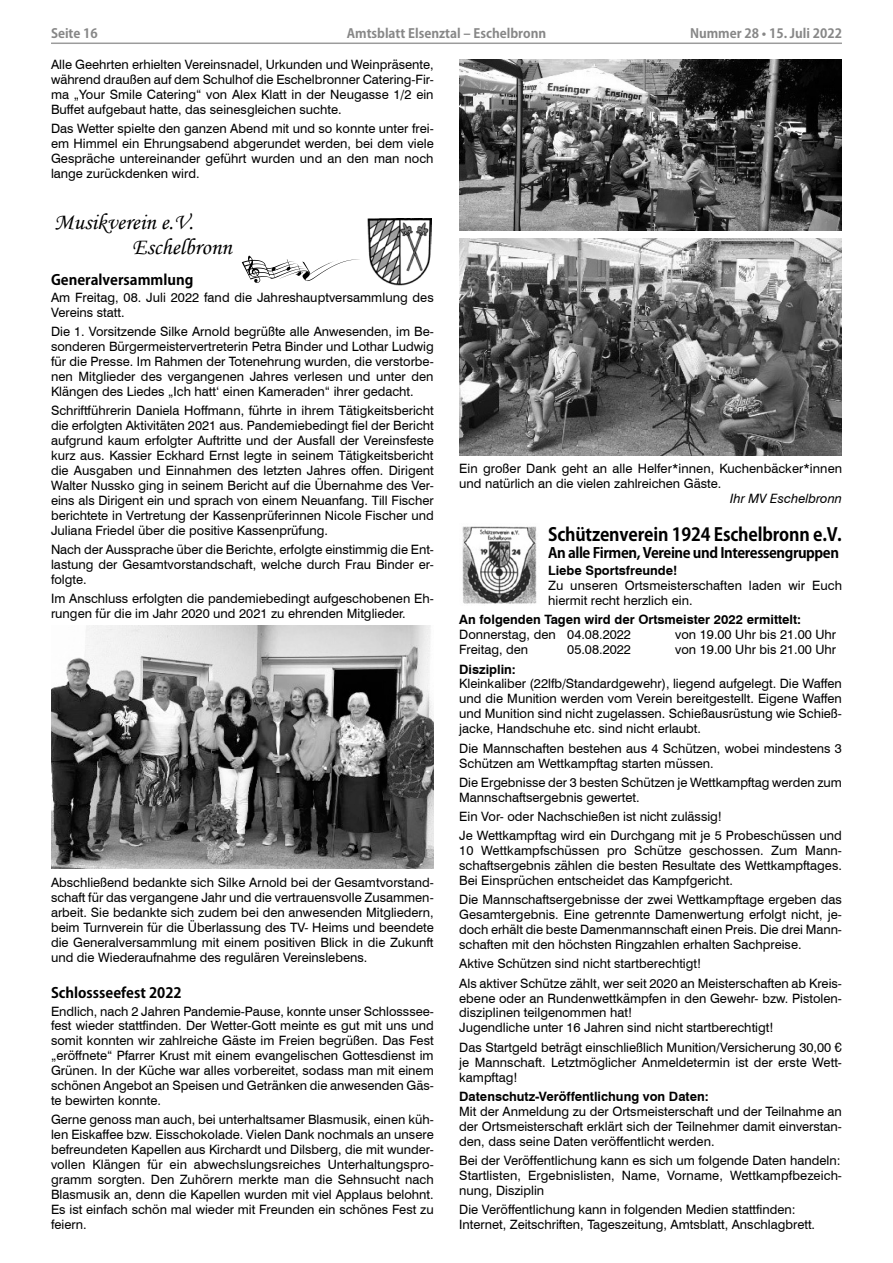
<style>
.page{position:relative;width:893px;height:1263px;background:#fff}
.page>*{position:absolute;margin:0;border:0;box-sizing:border-box;transform-origin:0 0}
.t1{font:22.95px/25.8px "Monotype Corsiva";color:#000}
.Fließtext_8_5{font:700 18px "Koz Go Pro";letter-spacing:-.01em;color:#000;scale:.95 1}
.Überschrift_3_Kozuka{font:700 14.25px "Koz Go Pro";letter-spacing:-.015em;color:#000}
.Fließtext_8_5-2{font:12.9px/15px "Swiss 721 BT";color:#000;text-align:justify}
.Fließtext_8_5-3{font:700 12.9px "Swiss 721 BT";color:#000}
.Fließtext_8_5-4{font:italic 12.9px "Swiss 721 BT";color:#000}
.t2{font:700 12.75px "Koz Go Pro";color:#878787}
.t3{font:9.9px "Tahoma";color:#000}
</style>
<div class="page">
<hr style="left:51px;top:43px;width:791px;height:1px;background:#9c9c9c">
<svg style="left:242px;top:256px;width:118px;height:27px"></svg>
<img style="left:368px;top:219px;width:64px;height:67px">
<img style="left:51px;top:626px;width:383px;height:242px">
<img style="left:459px;top:60px;width:383px;height:171px">
<img style="left:459px;top:238px;width:383px;height:217px">
<img style="left:462px;top:526px;width:75px;height:78px">
<p class="t2" style="left:51px;top:25px;width:48px">Seite 16</p>
<p class="t2" style="left:347px;top:25px;width:201px">Amtsblatt Elsenztal – Eschelbronn</p>
<p class="t2" style="left:690px;top:25px;width:153px">Nummer 28 • 15. Juli 2022</p>
<p class="Fließtext_8_5-2" style="left:51px;top:57px;width:384px">Alle Geehrten erhielten Vereinsnadel, Urkunden und Weinpräsente, während draußen auf dem Schulhof die Eschelbronner Catering-Fir&shy;ma „Your Smile Catering“ von Alex Klatt in der Neugasse 1/2 ein Buffet aufgebaut hatte, das seinesgleichen suchte.</p>
<p class="Fließtext_8_5-2" style="left:51px;top:121px;width:384px">Das Wetter spielte den ganzen Abend mit und so konnte unter frei&shy;em Himmel ein Ehrungsabend abgerundet werden, bei dem viele Gespräche untereinander geführt wurden und an den man noch lange zurückdenken wird.</p>
<p class="t3" style="left:0;top:156px;width:338px">----------------------------------------------------------------------------------------------</p>
<p class="t1" style="left:132px;top:209px;width:101px;text-indent:-78px">Musikverein e.V.<br>Eschelbronn</p>
<p class="Überschrift_3_Kozuka" style="left:51px;top:271px;width:144px">Generalversammlung</p>
<p class="Fließtext_8_5-2" style="left:51px;top:290px;width:384px">Am Freitag, 08. Juli 2022 fand die Jahreshauptversammlung des<br>Vereins statt.</p>
<p class="Fließtext_8_5-2" style="left:51px;top:324px;width:384px">Die 1. Vorsitzende Silke Arnold begrüßte alle Anwesenden, im Be&shy;sonderen Bürgermeistervertreterin Petra Binder und Lothar Ludwig für die Presse. Im Rahmen der Totenehrung wurden, die verstorbe&shy;nen Mitglieder des vergangenen Jahres verlesen und unter den Klängen des Liedes „Ich hatt‘ einen Kameraden“ ihrer gedacht.</p>
<p class="Fließtext_8_5-2" style="left:51px;top:403px;width:384px">Schriftführerin Daniela Hoffmann, führte in ihrem Tätigkeitsbericht die erfolgten Aktivitäten 2021 aus. Pandemiebedingt fiel der Bericht aufgrund kaum erfolgter Auftritte und der Ausfall der Vereinsfeste kurz aus. Kassier Eckhard Ernst legte in seinem Tätigkeitsbericht die Ausgaben und Einnahmen des letzten Jahres offen. Dirigent Walter Nussko ging in seinem Bericht auf die Übernahme des Ver&shy;eins als Dirigent ein und sprach von einem Neuanfang. Till Fischer berichtete in Vertretung der Kassenprüferinnen Nicole Fischer und Juliana Friedel über die positive Kassenprüfung.</p>
<p class="Fließtext_8_5-2" style="left:51px;top:541px;width:384px">Nach der Aussprache über die Berichte, erfolgte einstimmig die Ent&shy;lastung der Gesamtvorstandschaft, welche durch Frau Binder er&shy;folgte.</p>
<p class="Fließtext_8_5-2" style="left:51px;top:591px;width:384px">Im Anschluss erfolgten die pandemiebedingt aufgeschobenen Eh&shy;rungen für die im Jahr 2020 und 2021 zu ehrenden Mitglieder.</p>
<p class="Fließtext_8_5-2" style="left:51px;top:874px;width:384px">Abschließend bedankte sich Silke Arnold bei der Gesamtvorstand&shy;schaft für das vergangene Jahr und die vertrauensvolle Zusammen&shy;arbeit. Sie bedankte sich zudem bei den anwesenden Mitgliedern, beim Turnverein für die Überlassung des TV- Heims und beendete die Generalversammlung mit einem positiven Blick in die Zukunft und die Wiederaufnahme des regulären Vereinslebens.</p>
<p class="Überschrift_3_Kozuka" style="left:51px;top:984px;width:132px">Schlossseefest 2022</p>
<p class="Fließtext_8_5-2" style="left:51px;top:1003px;width:384px">Endlich, nach 2 Jahren Pandemie-Pause, konnte unser Schlosssee&shy;fest wieder stattfinden. Der Wetter-Gott meinte es gut mit uns und somit konnten wir zahlreiche Gäste im Freien begrüßen. Das Fest „eröffnete“ Pfarrer Krust mit einem evangelischen Gottesdienst im Grünen. In der Küche war alles vorbereitet, sodass man mit einem schönen Angebot an Speisen und Getränken die anwesenden Gäs&shy;te bewirten konnte.</p>
<p class="Fließtext_8_5-2" style="left:51px;top:1112px;width:384px">Gerne genoss man auch, bei unterhaltsamer Blasmusik, einen küh&shy;len Eiskaffee bzw. Eisschokolade. Vielen Dank nochmals an unsere befreundeten Kapellen aus Kirchardt und Dilsberg, die mit wunder&shy;vollen Klängen für ein abwechslungsreiches Unterhaltungspro&shy;gramm sorgten. Den Zuhörern merkte man die Sehnsucht nach Blasmusik an, denn die Kapellen wurden mit viel Applaus belohnt.<br>Es ist einfach schön mal wieder mit Freunden ein schönes Fest zu feiern.</p>
<p class="Fließtext_8_5-2" style="left:459px;top:461px;width:384px">Ein großer Dank geht an alle Helfer*innen, Kuchenbäcker*innen und natürlich an die vielen zahlreichen Gäste.</p>
<p class="Fließtext_8_5-4" style="left:730px;top:490px;width:113px">Ihr MV Eschelbronn</p>
<p class="Fließtext_8_5" style="left:548px;top:523px;width:311px">Schützenverein 1924 Eschelbronn e.V.</p>
<p class="Überschrift_3_Kozuka" style="left:548px;top:544px;width:292px">An alle Firmen, Vereine und Interessengruppen</p>
<p class="Fließtext_8_5-3" style="left:548px;top:562px;width:131px">Liebe Sportsfreunde!</p>
<p class="Fließtext_8_5-2" style="left:548px;top:578px;width:295px">Zu unseren Ortsmeisterschaften laden wir Euch hiermit recht herzlich ein.</p>
<p class="Fließtext_8_5-3" style="left:459px;top:611px;width:343px">An folgenden Tagen wird der Ortsmeister 2022 ermittelt:</p>
<p class="Fließtext_8_5-2" style="left:459px;top:627px;width:173px">Donnerstag, den 04.08.2022</p>
<p class="Fließtext_8_5-2" style="left:675px;top:627px;width:162px">von 19.00 Uhr bis 21.00 Uhr</p>
<p class="Fließtext_8_5-2" style="left:459px;top:642px;width:70px">Freitag, den</p>
<p class="Fließtext_8_5-2" style="left:567px;top:642px;width:65px">05.08.2022</p>
<p class="Fließtext_8_5-2" style="left:675px;top:642px;width:162px">von 19.00 Uhr bis 21.00 Uhr</p>
<p class="Fließtext_8_5-3" style="left:459px;top:660px;width:58px">Disziplin:</p>
<p class="Fließtext_8_5-2" style="left:459px;top:676px;width:384px">Kleinkaliber (22lfb/Standardgewehr), liegend aufgelegt. Die Waffen und die Munition werden vom Verein bereitgestellt. Eigene Waffen und Munition sind nicht zugelassen. Schießausrüstung wie Schieß&shy;jacke, Handschuhe etc. sind nicht erlaubt.</p>
<p class="Fließtext_8_5-2" style="left:459px;top:740px;width:384px">Die Mannschaften bestehen aus 4 Schützen, wobei mindestens 3<br>Schützen am Wettkampftag starten müssen.</p>
<p class="Fließtext_8_5-2" style="left:459px;top:774px;width:384px">Die Ergebnisse der 3 besten Schützen je Wettkampftag werden zum<br>Mannschaftsergebnis gewertet.</p>
<p class="Fließtext_8_5-2" style="left:459px;top:808px;width:264px">Ein Vor- oder Nachschießen ist nicht zulässig!</p>
<p class="Fließtext_8_5-2" style="left:459px;top:827px;width:384px">Je Wettkampftag wird ein Durchgang mit je 5 Probeschüssen und 10 Wettkampfschüssen pro Schütze geschossen. Zum Mann&shy;schaftsergebnis zählen die besten Resultate des Wettkampftages.<br>Bei Einsprüchen entscheidet das Kampfgericht.</p>
<p class="Fließtext_8_5-2" style="left:459px;top:892px;width:384px">Die Mannschaftsergebnisse der zwei Wettkampftage ergeben das Gesamtergebnis. Eine getrennte Damenwertung erfolgt nicht, je&shy;doch erhält die beste Damenmannschaft einen Preis. Die drei Mann&shy;schaften mit den höchsten Ringzahlen erhalten Sachpreise.</p>
<p class="Fließtext_8_5-2" style="left:459px;top:956px;width:244px">Aktive Schützen sind nicht startberechtigt!</p>
<p class="Fließtext_8_5-2" style="left:459px;top:975px;width:384px">Als aktiver Schütze zählt, wer seit 2020 an Meisterschaften ab Kreis&shy;ebene oder an Rundenwettkämpfen in den Gewehr- bzw. Pistolen&shy;disziplinen teilgenommen hat!</p>
<p class="Fließtext_8_5-2" style="left:459px;top:1020px;width:316px">Jugendliche unter 16 Jahren sind nicht startberechtigt!</p>
<p class="Fließtext_8_5-2" style="left:459px;top:1039px;width:384px">Das Startgeld beträgt einschließlich Munition/Versicherung 30,00 € je Mannschaft. Letztmöglicher Anmeldetermin ist der erste Wett&shy;kampftag!</p>
<p class="Fließtext_8_5-3" style="left:459px;top:1087px;width:251px">Datenschutz-Veröffentlichung von Daten:</p>
<p class="Fließtext_8_5-2" style="left:459px;top:1103px;width:384px">Mit der Anmeldung zu der Ortsmeisterschaft und der Teilnahme an der Ortsmeisterschaft erklärt sich der Teilnehmer damit einverstan&shy;den, dass seine Daten veröffentlicht werden.</p>
<p class="Fließtext_8_5-2" style="left:459px;top:1152px;width:383px">Bei der Veröffentlichung kann es sich um folgende Daten handeln:</p>
<p class="Fließtext_8_5-2" style="left:459px;top:1167px;width:384px">Startlisten, Ergebnislisten, Name, Vorname, Wettkampfbezeich&shy;nung, Disziplin</p>
<p class="Fließtext_8_5-2" style="left:459px;top:1201px;width:338px">Die Veröffentlichung kann in folgenden Medien stattfinden:</p>
<p class="Fließtext_8_5-2" style="left:459px;top:1216px;width:357px">Internet, Zeitschriften, Tageszeitung, Amtsblatt, Anschlagbrett.</p>
</div>
